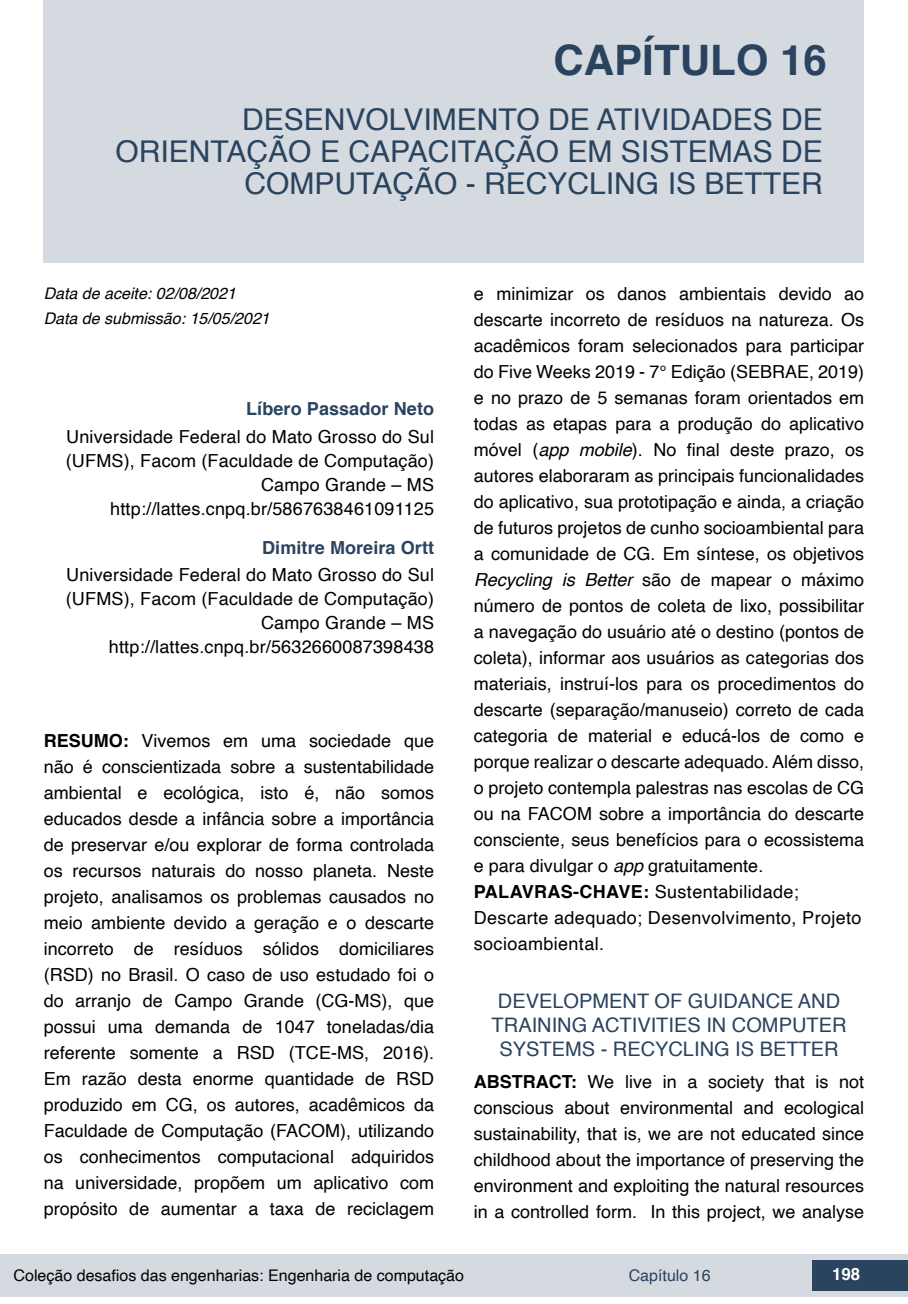
<style>
.page{position:relative;width:908px;height:1304px;background:#fff}
.page>*{position:absolute;margin:0;border:0;box-sizing:border-box;transform-origin:0 0}
.t1{font:700 42px "Helvetica";color:#2a435e}
.t2{font:30px/32px "Helvetica";color:#2a435e;text-align:right}
.t3{font:20px/24px "Helvetica";color:#2a435e;text-align:center}
.t4{font:18px/26px "Helvetica";color:#000;text-align:right}
.t5{font:700 18px "Helvetica";letter-spacing:.005em;color:#2a435e}
.t6{font:700 16.8px "Helvetica";color:#fff}
.t7{font:16px "Helvetica";color:#000}
.t8{font:italic 16px "Helvetica";color:#000}
.t9{font:16px "Helvetica";color:#2a435e}
.s1{font-weight:700}
.s2{font-style:italic}
</style>
<div class="page">
<div style="left:0;top:1254px;width:906px;height:43px;background:#d4dadf"></div>
<div style="left:812px;top:1261px;width:95px;height:30px;background:#2a435e"></div>
<div style="left:44px;top:0;width:819px;height:263px;background:#d4dadf"></div>
<h1 class="t1" style="left:553px;top:26px;width:275px">CAPÍTULO 16</h1>
<h2 class="t2" style="left:115px;top:104px;width:708px">DESENVOLVIMENTO DE ATIVIDADES DE<br>ORIENTAÇÃO E CAPACITAÇÃO EM SISTEMAS DE<br>COMPUTAÇÃO - RECYCLING IS BETTER</h2>
<p class="t8" style="left:44px;top:280px;width:194px">Data de aceite: 02/08/2021</p>
<p class="t8" style="left:44px;top:306px;width:227px">Data de submissão: 15/05/2021</p>
<p class="t5" style="left:246px;top:395px;width:189px">Líbero Passador Neto</p>
<p class="t4" style="left:66px;top:425px;width:369px;line-height:24px">Universidade Federal do Mato Grosso do Sul (UFMS), Facom (Faculdade de Computação)<br>Campo Grande – MS http://lattes.cnpq.br/5867638461091125</p>
<p class="t5" style="left:262px;top:533px;width:173px">Dimitre Moreira Ortt</p>
<p class="t4" style="left:66px;top:564px;width:369px;line-height:24px">Universidade Federal do Mato Grosso do Sul (UFMS), Facom (Faculdade de Computação)<br>Campo Grande – MS http://lattes.cnpq.br/5632660087398438</p>
<p class="t4" style="left:44px;top:729px;width:392px;text-align:justify"><span class="s1">RESUMO:</span> Vivemos em uma sociedade que não é conscientizada sobre a sustentabilidade ambiental e ecológica, isto é, não somos educados desde a infância sobre a importância de preservar e/ou explorar de forma controlada os recursos naturais do nosso planeta. Neste projeto, analisamos os problemas causados no meio ambiente devido a geração e o descarte incorreto de resíduos sólidos domiciliares (RSD) no Brasil. O caso de uso estudado foi o do arranjo de Campo Grande (CG-MS), que possui uma demanda de 1047 toneladas/dia referente somente a RSD (TCE-MS, 2016).<br>Em razão desta enorme quantidade de RSD produzido em CG, os autores, acadêmicos da Faculdade de Computação (FACOM), utilizando os conhecimentos computacional adquiridos na universidade, propõem um aplicativo com propósito de aumentar a taxa de reciclagem</p>
<p class="t4" style="left:473px;top:281px;width:392px;text-align:left">e minimizar os danos ambientais devido ao descarte incorreto de resíduos na natureza. Os acadêmicos foram selecionados para participar do Five Weeks 2019 - 7° Edição (SEBRAE, 2019) e no prazo de 5 semanas foram orientados em todas as etapas para a produção do aplicativo móvel (<span class="s2">app mobile</span>). No final deste prazo, os autores elaboraram as principais funcionalidades do aplicativo, sua prototipação e ainda, a criação de futuros projetos de cunho socioambiental para a comunidade de CG. Em síntese, os objetivos <span class="s2">Recycling is Better</span> são de mapear o máximo número de pontos de coleta de lixo, possibilitar a navegação do usuário até o destino (pontos de coleta), informar aos usuários as categorias dos materiais, instruí-los para os procedimentos do descarte (separação/manuseio) correto de cada categoria de material e educá-los de como e porque realizar o descarte adequado. Além disso, o projeto contempla palestras nas escolas de CG ou na FACOM sobre a importância do descarte consciente, seus benefícios para o ecossistema e para divulgar o <span class="s2">app</span> gratuitamente.<br><span class="s1">PALAVRAS-CHAVE:</span> Sustentabilidade; Descarte adequado; Desenvolvimento, Projeto socioambiental.</p>
<p class="t3" style="left:491px;top:990px;width:356px">DEVELOPMENT OF GUIDANCE AND<br>TRAINING ACTIVITIES IN COMPUTER<br>SYSTEMS - RECYCLING IS BETTER</p>
<p class="t4" style="left:473px;top:1069px;width:392px;text-align:justify"><span class="s1">ABSTRACT:</span> We live in a society that is not conscious about environmental and ecological sustainability, that is, we are not educated since childhood about the importance of preserving the environment and exploiting the natural resources in a controlled form. In this project, we analyse</p>
<p class="t7" style="left:14px;top:1263px;width:452px">Coleção desafios das engenharias: Engenharia de computação</p>
<p class="t9" style="left:628px;top:1263px;width:83px">Capítulo 16</p>
<p class="t6" style="left:831px;top:1261px;width:30px">198</p>
</div>
